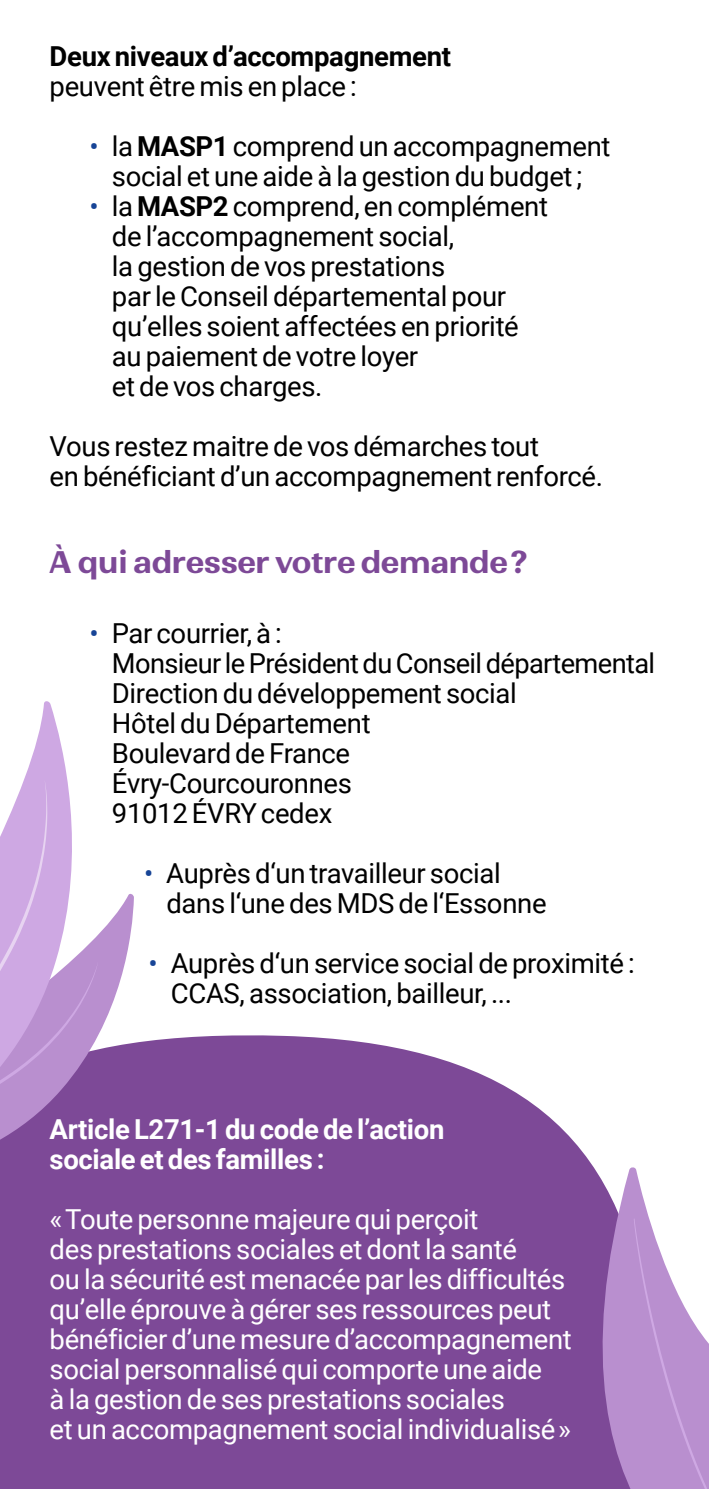
<style>
.page{position:relative;width:709px;height:1489px;background:#fff}
.page>*{position:absolute;margin:0;border:0;box-sizing:border-box;transform-origin:0 0}
.t1{font:700 30px "Ranade Variable";letter-spacing:-.015em;color:#7d4997}
.t2{font:27.5px/30px "Roboto";letter-spacing:-.015em;color:#000}
.t3{font:27.5px/30px "Roboto";letter-spacing:-.015em;color:#fff}
.t4{font:700 27.5px/30px "Roboto";letter-spacing:-.01em;color:#fff}
.t5{font:700 27.5px "Roboto";letter-spacing:-.01em;color:#000}
.s1{color:#174496}
.s2{font-weight:700}
</style>
<div class="page">
<div style="left:0;top:1035px;width:593px;height:453px;background:#7d4997"></div>
<svg style="left:523px;top:1166px;width:126px;height:322px;background:#8c5ca5"></svg>
<svg style="left:633px;top:1218px;width:76px;height:270px"></svg>
<svg style="left:0;top:701px;width:134px;height:480px"></svg>
<p class="t5" style="left:50px;top:37px;width:403px">Deux niveaux d’accompagnement</p>
<p class="t2" style="left:50px;top:70px;width:309px">peuvent être mis en place :</p>
<p class="t2" style="left:89px;top:130px;width:522px;text-align:center"><span class="s1">•</span> la <span class="s2">MASP1</span> comprend un accompagnement social et une aide à la gestion du budget ;</p>
<p class="t2" style="left:112px;top:190px;width:437px;text-indent:-22px"><span class="s1">•</span> la <span class="s2">MASP2</span> comprend, en complément de l’accompagnement social,<br>la gestion de vos prestations<br>par le Conseil départemental pour qu’elles soient affectées en priorité au paiement de votre loyer<br>et de vos charges.</p>
<p class="t2" style="left:50px;top:430px;width:555px">Vous restez maitre de vos démarches tout<br>en bénéficiant d’un accompagnement renforcé.</p>
<p class="t1" style="left:50px;top:543px;width:479px">À qui adresser votre demande?</p>
<p class="t2" style="left:112px;top:617px;width:545px;text-indent:-22px"><span class="s1">•</span> Par courrier, à :<br>Monsieur le Président du Conseil départemental<br>Direction du développement social<br>Hôtel du Département<br>Boulevard de France<br>Évry-Courcouronnes<br>91012 ÉVRY cedex</p>
<p class="t2" style="left:166px;top:857px;width:382px;text-indent:-22px"><span class="s1">•</span> Auprès d‘un travailleur social dans l‘une des MDS de l‘Essonne</p>
<p class="t2" style="left:171px;top:947px;width:465px;text-indent:-22px"><span class="s1">•</span> Auprès d‘un service social de proximité :<br>CCAS, association, bailleur, ...</p>
<p class="t4" style="left:50px;top:1113px;width:396px">Article L271-1 du code de l’action sociale et des familles :</p>
<p class="t3" style="left:50px;top:1203px;width:524px">« Toute personne majeure qui perçoit<br>des prestations sociales et dont la santé<br>ou la sécurité est menacée par les difficultés qu’elle éprouve à gérer ses ressources peut bénéficier d’une mesure d’accompagnement social personnalisé qui comporte une aide<br>à la gestion de ses prestations sociales<br>et un accompagnement social individualisé »</p>
</div>
